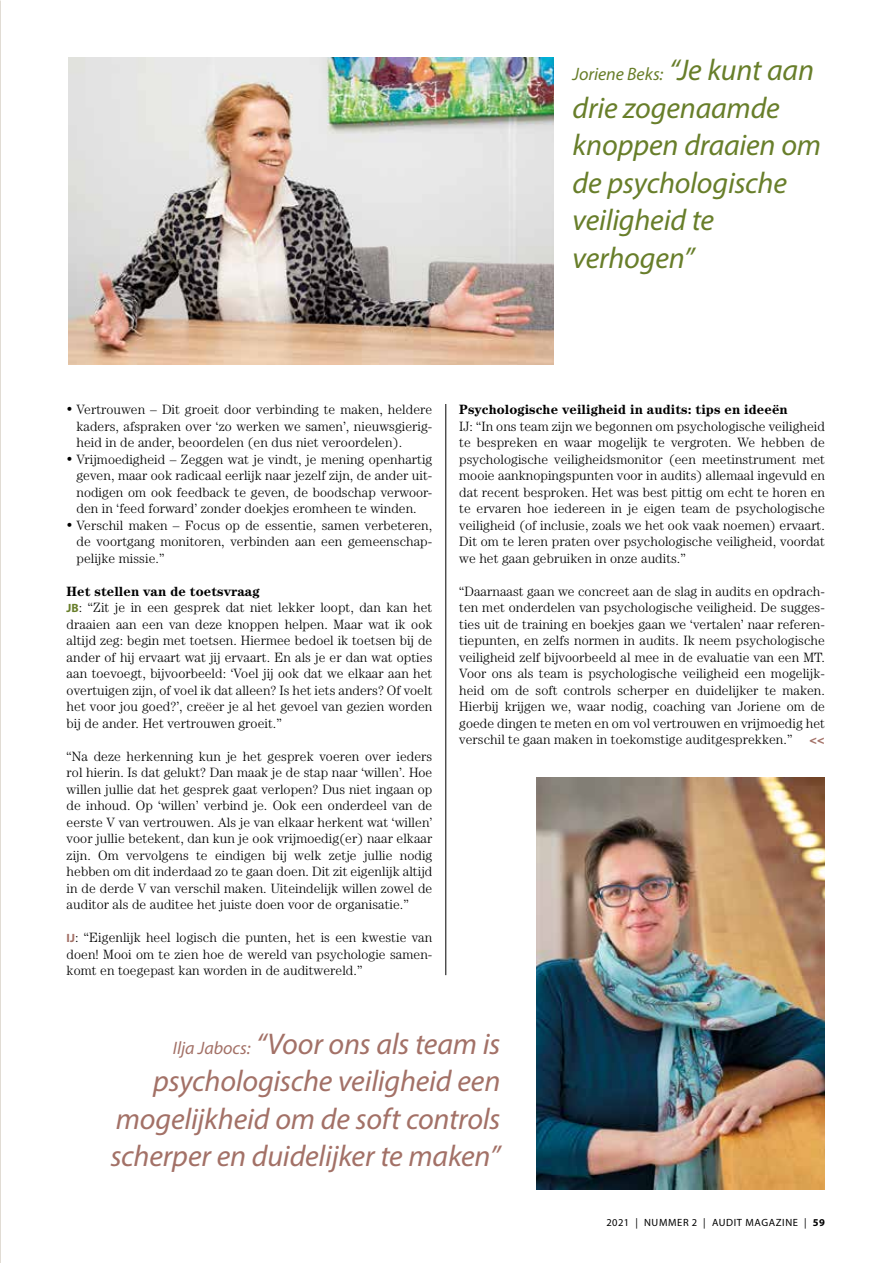
<style>
.page{position:relative;width:893px;height:1263px;background:#fff}
.page>*{position:absolute;margin:0;border:0;box-sizing:border-box;transform-origin:0 0}
.t1{font:italic 30px/37.5px "Myriad Pro";letter-spacing:-.005em;color:#a37167;text-align:right}
.t2{font:italic 30px/37.5px "Myriad Pro";letter-spacing:-.005em;color:#687e2a}
.t3{font:italic 18px "Myriad Pro";letter-spacing:-.005em;color:#687e2a}
.t4{font:300 13.5px/16.5px "Century LT";letter-spacing:.005em;color:#000;text-align:justify}
.t5{font:700 13.5px "Century LT";letter-spacing:.005em;color:#000}
.t6{font:900 13.5px "Century LT";color:#a37167}
.t7{font:10.5px "Myriad Pro";letter-spacing:.06em;color:#000}
.s1{font-size:30px}
.s2{font-weight:700}
.s3{font-family:"Myriad Pro";font-weight:700;font-size:12px;color:#687e2a}
.s4{font-family:"Myriad Pro";font-weight:700;font-size:12px;color:#a37167}
.s5{font-size:18px}
</style>
<div class="page">
<hr style="left:445px;top:404px;width:1px;height:571px;background:#000">
<img style="left:536px;top:777px;width:289px;height:413px">
<img style="left:68px;top:58px;width:486px;height:307px">
<h2 class="t3" style="left:573px;top:63px;width:243px">Joriene Beks: <span class="s1">“Je kunt aan</span></h2>
<h1 class="t2" style="left:573px;top:88px;width:250px">drie zogenaamde knoppen draaien om de psychologische veiligheid te verhogen”</h1>
<p class="t4" style="left:76px;top:401px;width:357px;text-indent:-10px">• Vertrouwen – Dit groeit door verbinding te maken, heldere kaders, afspraken over ‘zo werken we samen’, nieuwsgierig&shy;heid in de ander, beoordelen (en dus niet veroordelen).</p>
<p class="t4" style="left:76px;top:450px;width:357px;text-indent:-10px">• Vrijmoedigheid – Zeggen wat je vindt, je mening openhartig geven, maar ook radicaal eerlijk naar jezelf zijn, de ander uit&shy;nodigen om ook feedback te geven, de boodschap verwoor&shy;den in ‘feed forward’ zonder doekjes eromheen te winden.</p>
<p class="t4" style="left:76px;top:516px;width:357px;text-indent:-10px">• Verschil maken – Focus op de essentie, samen verbeteren, de voortgang monitoren, verbinden aan een gemeenschap&shy;pelijke missie.”</p>
<p class="t4" style="left:67px;top:582px;width:367px;text-align:left"><span class="s2">Het stellen van de toetsvraag<br></span><span class="s3">JB</span>: “Zit je in een gesprek dat niet lekker loopt, dan kan het draaien aan een van deze knoppen helpen. Maar wat ik ook altijd zeg: begin met toetsen. Hiermee bedoel ik toetsen bij de ander of hij ervaart wat jij ervaart. En als je er dan wat opties aan toevoegt, bijvoorbeeld: ‘Voel jij ook dat we elkaar aan het overtuigen zijn, of voel ik dat alleen? Is het iets anders? Of voelt het voor jou goed?’, creëer je al het gevoel van gezien worden bij de ander. Het vertrouwen groeit.”</p>
<p class="t4" style="left:67px;top:747px;width:367px">“Na deze herkenning kun je het gesprek voeren over ieders rol hierin. Is dat gelukt? Dan maak je de stap naar ‘willen’. Hoe willen jullie dat het gesprek gaat verlopen? Dus niet ingaan op de inhoud. Op ‘willen’ verbind je. Ook een onderdeel van de eerste V van vertrouwen. Als je van elkaar herkent wat ‘willen’ voor jullie betekent, dan kun je ook vrijmoedig(er) naar elkaar zijn. Om vervolgens te eindigen bij welk zetje jullie nodig hebben om dit inderdaad zo te gaan doen. Dit zit eigenlijk altijd in de derde V van verschil maken. Uiteindelijk willen zowel de auditor als de auditee het juiste doen voor de organisatie.”</p>
<p class="t4" style="left:67px;top:929px;width:367px"><span class="s4">IJ</span>: “Eigenlijk heel logisch die punten, het is een kwestie van doen! Mooi om te zien hoe de wereld van psychologie samen&shy;komt en toegepast kan worden in de auditwereld.”</p>
<p class="t5" style="left:459px;top:401px;width:330px">Psychologische veiligheid in audits: tips en ideeën</p>
<p class="t4" style="left:459px;top:417px;width:367px">IJ: “In ons team zijn we begonnen om psychologische veiligheid te bespreken en waar mogelijk te vergroten. We hebben de psychologische veiligheidsmonitor (een meetinstrument met mooie aanknopingspunten voor in audits) allemaal ingevuld en dat recent besproken. Het was best pittig om echt te horen en te ervaren hoe iedereen in je eigen team de psychologische veiligheid (of inclusie, zoals we het ook vaak noemen) ervaart.<br>Dit om te leren praten over psychologische veiligheid, voordat we het gaan gebruiken in onze audits.”</p>
<p class="t4" style="left:459px;top:582px;width:367px">“Daarnaast gaan we concreet aan de slag in audits en opdrach&shy;ten met onderdelen van psychologische veiligheid. De sugges&shy;ties uit de training en boekjes gaan we ‘vertalen’ naar referen&shy;tiepunten, en zelfs normen in audits. Ik neem psychologische veiligheid zelf bijvoorbeeld al mee in de evaluatie van een MT.<br>Voor ons als team is psychologische veiligheid een mogelijk&shy;heid om de soft controls scherper en duidelijker te maken.<br>Hierbij krijgen we, waar nodig, coaching van Joriene om de goede dingen te meten en om vol vertrouwen en vrijmoedig het verschil te gaan maken in toekomstige auditgesprekken.”</p>
<p class="t6" style="left:809px;top:731px;width:17px">&lt;&lt;</p>
<h1 class="t1" style="left:110px;top:1025px;width:391px"><span class="s5">Ilja Jabocs:</span> “Voor ons als team is psychologische veiligheid een mogelijkheid om de soft controls scherper en duidelijker te maken”</h1>
<p class="t7" style="left:606px;top:1216px;width:220px">2021 | NUMMER 2 | AUDIT MAGAZINE | <span class="s2">59</span></p>
</div>
